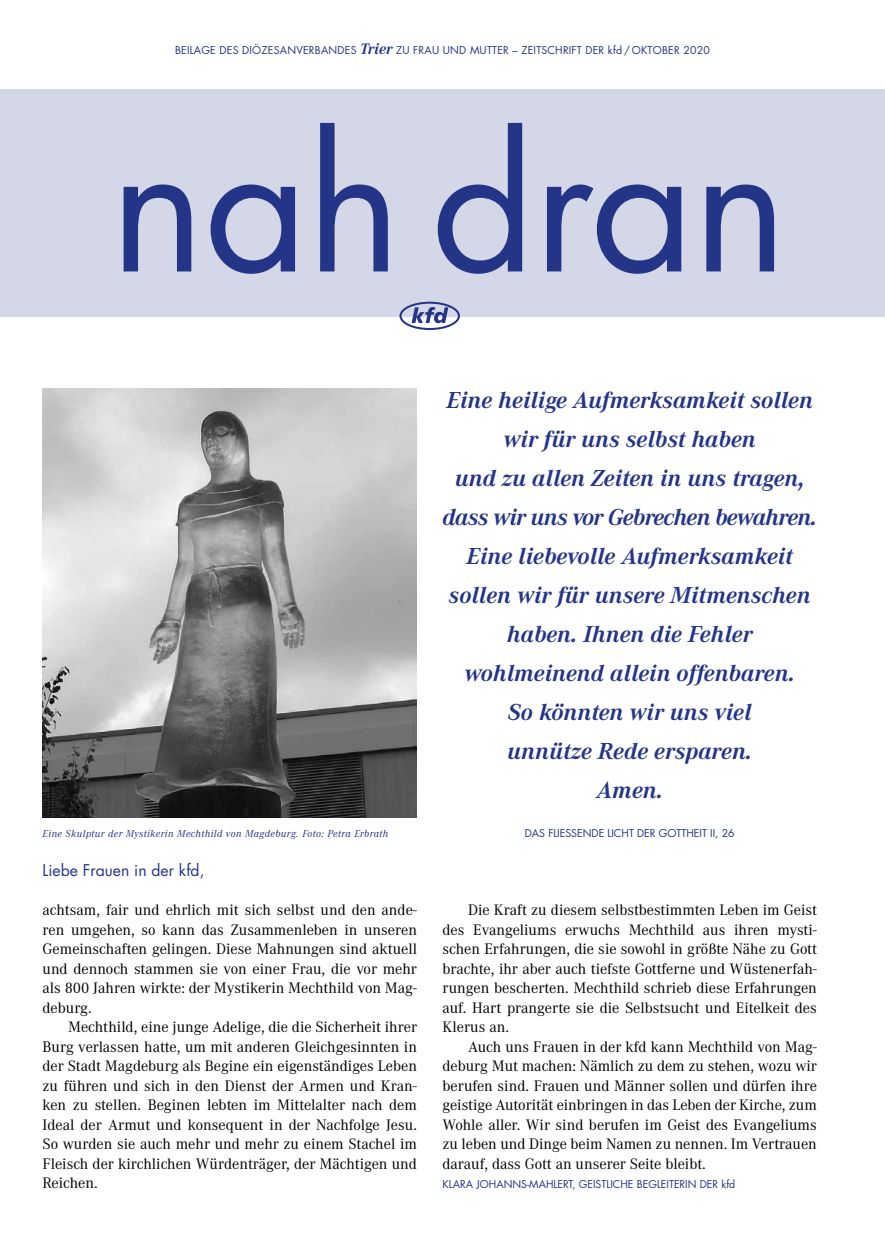
<style>
.page{position:relative;width:885px;height:1255px;background:#fff}
.page>*{position:absolute;margin:0;border:0;box-sizing:border-box;transform-origin:0 0}
.t1{font:180px "Futura Std";letter-spacing:-.01em;color:#243588}
.t2{font:italic 700 24px/39px "Corporate A";color:#243588;text-align:center}
.t3{font:15.75px/19.5px "Corporate A";color:#000;text-align:justify}
.t4{font:15.75px "Futura Std";color:#243588}
.t5{font:10.5px "Futura Std";color:#243588}
.t6{font:10.5px "Futura Std";letter-spacing:.02em;color:#243588}
.t7{font:italic 10.5px "Corporate A";letter-spacing:.04em;color:#243588}
.s1{font-family:"Corporate A";font-weight:700;font-style:italic;font-size:15.75px}
</style>
<div class="page">
<div style="left:0;top:89px;width:884px;height:228px;background:#d3d7e7"></div>
<svg style="left:411px;top:307px;width:37px;height:16px"></svg>
<div style="left:399px;top:302px;width:61px;height:28px;border:2px solid #243588;border-radius:50%"></div>
<img style="left:43px;top:388px;width:374px;height:429px">
<p class="t6" style="left:175px;top:44px;width:536px">BEILAGE DES DIÖZESANVERBANDES <span class="s1">Trier</span> ZU FRAU UND MUTTER – ZEITSCHRIFT DER kfd / OKTOBER 2020</p>
<h1 class="t1" style="left:110px;top:90px;width:679px">nah dran</h1>
<p class="t7" style="left:43px;top:827px;width:347px">Eine Skulptur der Mystikerin Mechthild von Magdeburg. Foto: Petra Erbrath</p>
<p class="t4" style="left:43px;top:860px;width:163px">Liebe Frauen in der kfd,</p>
<p class="t3" style="left:43px;top:900px;width:376px">achtsam, fair und ehrlich mit sich selbst und den ande&shy;ren umgehen, so kann das Zusammenleben in unseren Gemeinschaften gelingen. Diese Mahnungen sind aktuell und dennoch stammen sie von einer Frau, die vor mehr als 800 Jahren wirkte: der Mystikerin Mechthild von Mag&shy;deburg.</p>
<p class="t3" style="left:43px;top:1017px;width:376px;text-indent:26px">Mechthild, eine junge Adelige, die die Sicherheit ihrer Burg verlassen hatte, um mit anderen Gleichgesinnten in der Stadt Magdeburg als Begine ein eigenständiges Leben zu führen und sich in den Dienst der Armen und Kran&shy;ken zu stellen. Beginen lebten im Mittelalter nach dem Ideal der Armut und konsequent in der Nachfolge Jesu.<br>So wurden sie auch mehr und mehr zu einem Stachel im Fleisch der kirchlichen Würdenträger, der Mächtigen und Reichen.</p>
<p class="t2" style="left:442px;top:381px;width:376px">Eine heilige Aufmerksamkeit sollen wir für uns selbst haben<br>und zu allen Zeiten in uns tragen, dass wir uns vor Gebrechen bewahren.<br>Eine liebevolle Aufmerksamkeit sollen wir für unsere Mitmenschen haben. Ihnen die Fehler wohlmeinend allein offenbaren.<br>So könnten wir uns viel<br>unnütze Rede ersparen.<br>Amen.</p>
<p class="t5" style="left:524px;top:826px;width:211px">DAS FLIESSENDE LICHT DER GOTTHEIT II, 26</p>
<p class="t3" style="left:442px;top:900px;width:376px;text-indent:26px">Die Kraft zu diesem selbstbestimmten Leben im Geist des Evangeliums erwuchs Mechthild aus ihren mysti&shy;schen Erfahrungen, die sie sowohl in größte Nähe zu Gott brachte, ihr aber auch tiefste Gottferne und Wüstenerfah&shy;rungen bescherten. Mechthild schrieb diese Erfahrungen auf. Hart prangerte sie die Selbstsucht und Eitelkeit des Klerus an.</p>
<p class="t3" style="left:442px;top:1037px;width:376px;text-indent:26px">Auch uns Frauen in der kfd kann Mechthild von Mag&shy;deburg Mut machen: Nämlich zu dem zu stehen, wozu wir berufen sind. Frauen und Männer sollen und dürfen ihre geistige Autorität einbringen in das Leben der Kirche, zum Wohle aller. Wir sind berufen im Geist des Evangeliums zu leben und Dinge beim Namen zu nennen. Im Vertrauen darauf, dass Gott an unserer Seite bleibt.</p>
<p class="t5" style="left:442px;top:1177px;width:294px">KLARA JOHANNS-MAHLERT, GEISTLICHE BEGLEITERIN DER kfd</p>
</div>
